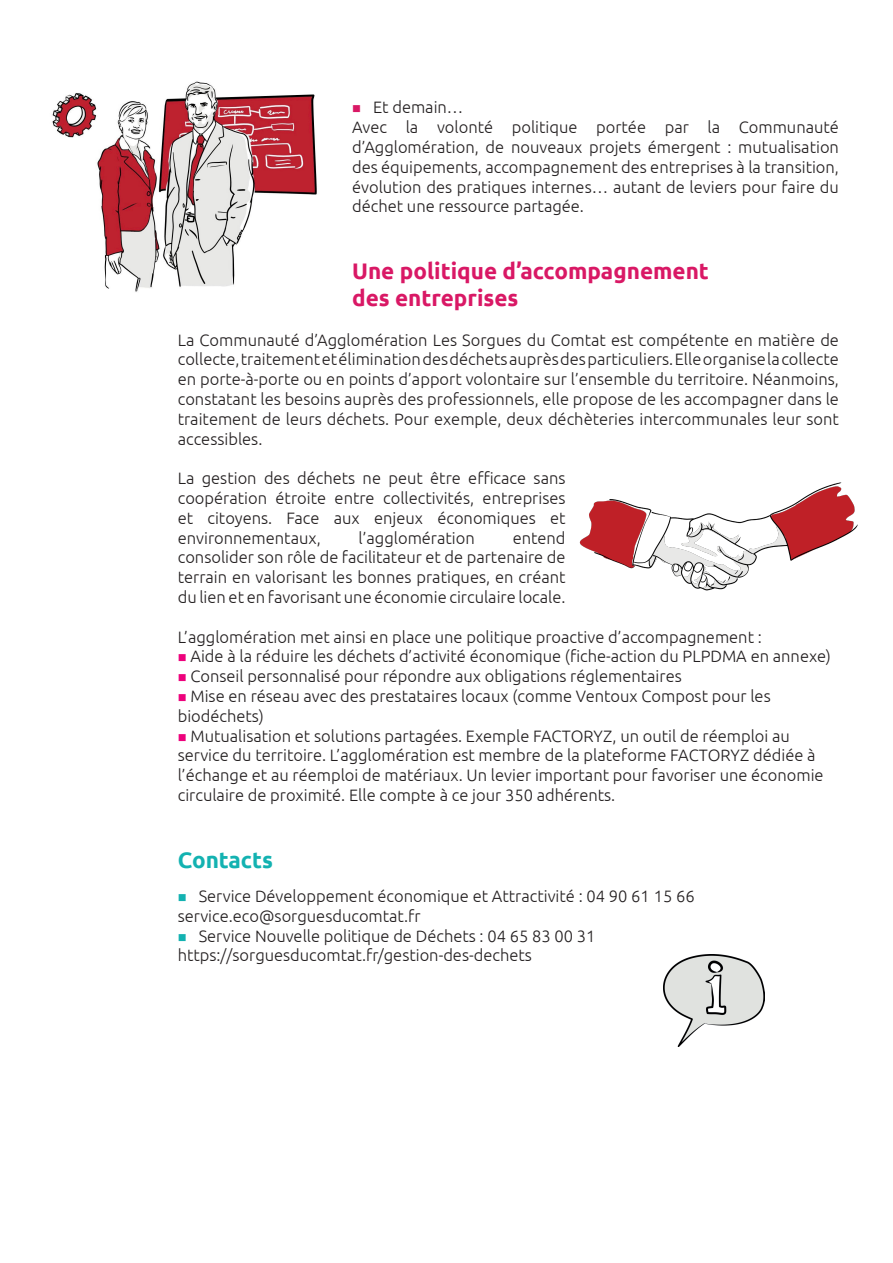
<style>
.page{position:relative;width:893px;height:1263px;background:#fff}
.page>*{position:absolute;margin:0;border:0;box-sizing:border-box;transform-origin:0 0}
.t1{font:700 22.5px "Ubuntu";color:#d91865}
.t2{font:700 22.5px "Ubuntu";color:#13b2b1}
.t3{font:300 16.5px/19.8px "Ubuntu";color:#231f20;text-align:justify}
.s1{color:#d91865}
.s2{color:#ed027c}
.s3{color:#13b2b1}
</style>
<div class="page">
<img style="left:579px;top:482px;width:279px;height:109px">
<img style="left:52px;top:81px;width:265px;height:211px">
<img style="left:663px;top:955px;width:101px;height:91px">
<p class="t3" style="left:352px;top:97px;width:113px"><span class="s1">■</span> Et demain…</p>
<p class="t3" style="left:352px;top:117px;width:488px">Avec la volonté politique portée par la Communauté d’Agglomération, de nouveaux projets émergent : mutualisation des équipements, accompagnement des entreprises à la transition, évolution des pratiques internes… autant de leviers pour faire du déchet une ressource partagée.</p>
<p class="t1" style="left:352px;top:257px;width:358px">Une politique d’accompagnement</p>
<p class="t1" style="left:352px;top:284px;width:168px">des entreprises</p>
<p class="t3" style="left:178px;top:329px;width:663px">La Communauté d’Agglomération Les Sorgues du Comtat est compétente en matière de collecte, traitement et élimination des déchets auprès des particuliers. Elle organise la collecte en porte-à-porte ou en points d’apport volontaire sur l’ensemble du territoire. Néanmoins, constatant les besoins auprès des professionnels, elle propose de les accompagner dans le traitement de leurs déchets. Pour exemple, deux déchèteries intercommunales leur sont accessibles.</p>
<p class="t3" style="left:178px;top:468px;width:389px">La gestion des déchets ne peut être efficace sans coopération étroite entre collectivités, entreprises et citoyens. Face aux enjeux économiques et environnementaux,</p>
<p class="t3" style="left:178px;top:527px;width:389px;text-indent:335px">entend consolider son rôle de facilitateur et de partenaire de terrain en valorisant les bonnes pratiques, en créant du lien et en favorisant une économie circulaire locale.</p>
<p class="t3" style="left:178px;top:626px;width:586px">L’agglomération met ainsi en place une politique proactive d’accompagnement :</p>
<p class="t3" style="left:178px;top:646px;width:655px"><span class="s2">■</span> Aide à la réduire les déchets d’activité économique (fiche-action du PLPDMA en annexe)</p>
<p class="t3" style="left:178px;top:666px;width:506px"><span class="s2">■</span> Conseil personnalisé pour répondre aux obligations réglementaires</p>
<p class="t3" style="left:178px;top:686px;width:594px"><span class="s2">■</span> Mise en réseau avec des prestataires locaux (comme Ventoux Compost pour les biodéchets)</p>
<p class="t3" style="left:178px;top:725px;width:647px;text-align:left"><span class="s2">■</span> Mutualisation et solutions partagées. Exemple FACTORYZ, un outil de réemploi au service du territoire. L’agglomération est membre de la plateforme FACTORYZ dédiée à l’échange et au réemploi de matériaux. Un levier important pour favoriser une économie circulaire de proximité. Elle compte à ce jour 350 adhérents.</p>
<p class="t3" style="left:359px;top:527px;width:118px">l’agglomération</p>
<p class="t2" style="left:178px;top:846px;width:97px">Contacts</p>
<p class="t3" style="left:178px;top:886px;width:518px"><span class="s3">■</span> Service Développement économique et Attractivité : 04 90 61 15 66</p>
<p class="t3" style="left:178px;top:905px;width:244px">service.eco@sorguesducomtat.fr</p>
<p class="t3" style="left:178px;top:925px;width:419px"><span class="s3">■</span> Service Nouvelle politique de Déchets : 04 65 83 00 31</p>
<p class="t3" style="left:178px;top:945px;width:356px">https://sorguesducomtat.fr/gestion-des-dechets</p>
</div>
